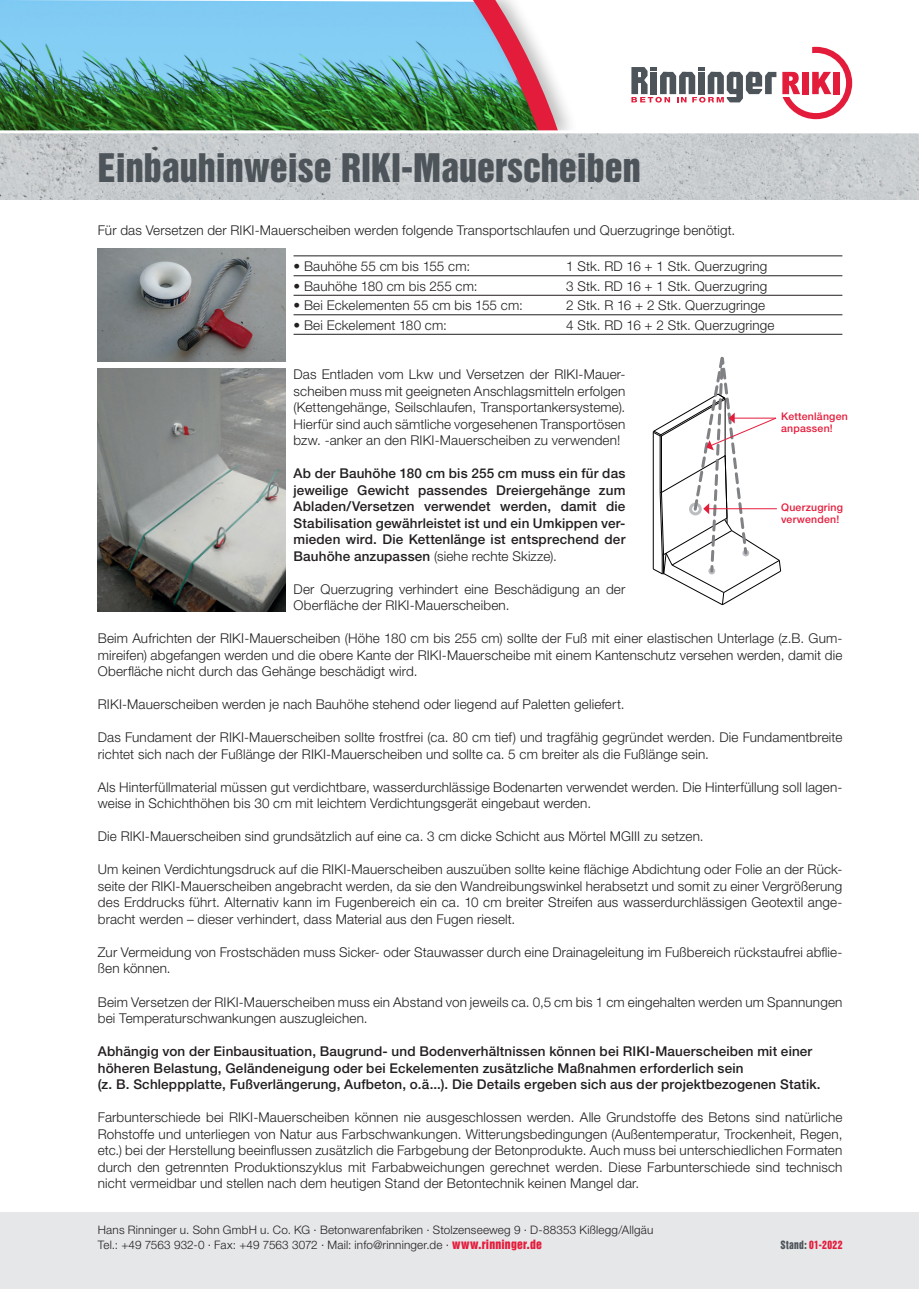
<style>
.page{position:relative;width:919px;height:1289px;background:#fff}
.page>*{position:absolute;margin:0;border:0;box-sizing:border-box;transform-origin:0 0}
.t1{font:36px "Helvetica Inserat LT Std";color:#4d545a}
.t2{font:300 13.5px/16.5px "Helvetica Neue LT Std";letter-spacing:.01em;color:#231f20}
.t3{font:500 13.5px/16.5px "Helvetica Neue LT Std";letter-spacing:.01em;color:#231f20;text-align:justify}
.t4{font:300 11.7px "Helvetica Neue LT Std";letter-spacing:.015em;color:#231f20}
.t5{font:500 10.5px/12px "Helvetica Neue LT Std";letter-spacing:.02em;color:#e41c3b}
.t6{font:10.5px "Helvetica Inserat LT Std";letter-spacing:.04em;color:#e41c3b;scale:.9 1}
.s1{font-weight:300}
.s2{font-family:"Helvetica Inserat LT Std";font-weight:400;color:#e41c3b}
.s3{color:#4d545a}
</style>
<div class="page">
<img style="left:0;top:0;width:469px;height:130px">
<svg style="left:631px;top:67px;width:145px;height:35px"></svg>
<svg style="left:782px;top:47px;width:70px;height:72px"></svg>
<svg style="left:469px;top:0;width:101px;height:130px"></svg>
<img style="left:0;top:133px;width:918px;height:67px">
<div style="left:0;top:1212px;width:918px;height:76px;background:#e6e7e9"></div>
<hr style="left:293px;top:255px;width:549px;height:1px;background:#231f20">
<hr style="left:293px;top:275px;width:549px;height:1px;background:#231f20">
<hr style="left:293px;top:295px;width:549px;height:1px;background:#231f20">
<hr style="left:293px;top:314px;width:549px;height:1px;background:#231f20">
<hr style="left:293px;top:334px;width:549px;height:1px;background:#231f20">
<img style="left:98px;top:369px;width:187px;height:242px">
<img style="left:98px;top:248px;width:187px;height:113px">
<svg style="left:652px;top:333px;width:129px;height:272px"></svg>
<p class="t1" style="left:98px;top:146px;width:544px">Einbauhinweise RIKI-Mauerscheiben</p>
<p class="t2" style="left:98px;top:222px;width:639px">Für das Versetzen der RIKI-Mauerscheiben werden folgende Transportschlaufen und Querzugringe benötigt.</p>
<p class="t2" style="left:293px;top:258px;width:178px">• Bauhöhe 55 cm bis 155 cm:</p>
<p class="t2" style="left:566px;top:258px;width:203px">1 Stk. RD 16 + 1 Stk. Querzugring</p>
<p class="t2" style="left:293px;top:277px;width:185px">• Bauhöhe 180 cm bis 255 cm:</p>
<p class="t2" style="left:566px;top:277px;width:203px">3 Stk. RD 16 + 1 Stk. Querzugring</p>
<p class="t2" style="left:293px;top:297px;width:231px">• Bei Eckelementen 55 cm bis 155 cm:</p>
<p class="t2" style="left:566px;top:297px;width:200px">2 Stk. R 16 + 2 Stk. Querzugringe</p>
<p class="t2" style="left:293px;top:316px;width:155px">• Bei Eckelement 180 cm:</p>
<p class="t2" style="left:566px;top:316px;width:210px">4 Stk. RD 16 + 2 Stk. Querzugringe</p>
<p class="t2" style="left:293px;top:366px;width:333px;text-align:justify">Das Entladen vom Lkw und Versetzen der RIKI-Mauer&shy;scheiben muss mit geeigneten Anschlagsmitteln erfolgen (Kettengehänge, Seilschlaufen, Transportankersysteme).<br>Hierfür sind auch sämtliche vorgesehenen Transportösen bzw. -anker an den RIKI-Mauerscheiben zu verwenden!</p>
<p class="t3" style="left:293px;top:465px;width:333px">Ab der Bauhöhe 180 cm bis 255 cm muss ein für das jeweilige Gewicht passendes Dreiergehänge zum Abladen/Versetzen verwendet werden, damit die Stabilisation gewährleistet ist und ein Umkippen ver&shy;mieden wird. Die Kettenlänge ist entsprechend der Bauhöhe anzupassen <span class="s1">(siehe rechte Skizze).</span></p>
<p class="t2" style="left:293px;top:580px;width:333px">Der Querzugring verhindert eine Beschädigung an der<br>Oberfläche der RIKI-Mauerscheiben.</p>
<p class="t2" style="left:98px;top:630px;width:746px;text-align:justify">Beim Aufrichten der RIKI-Mauerscheiben (Höhe 180 cm bis 255 cm) sollte der Fuß mit einer elastischen Unterlage (z.B. Gum&shy;mireifen) abgefangen werden und die obere Kante der RIKI-Mauerscheibe mit einem Kantenschutz versehen werden, damit die Oberfläche nicht durch das Gehänge beschädigt wird.</p>
<p class="t2" style="left:98px;top:696px;width:528px">RIKI-Mauerscheiben werden je nach Bauhöhe stehend oder liegend auf Paletten geliefert.</p>
<p class="t2" style="left:98px;top:729px;width:746px">Das Fundament der RIKI-Mauerscheiben sollte frostfrei (ca. 80 cm tief) und tragfähig gegründet werden. Die Fundamentbreite richtet sich nach der Fußlänge der RIKI-Mauerscheiben und sollte ca. 5 cm breiter als die Fußlänge sein.</p>
<p class="t2" style="left:98px;top:778px;width:746px">Als Hinterfüllmaterial müssen gut verdichtbare, wasserdurchlässige Bodenarten verwendet werden. Die Hinterfüllung soll lagen&shy;weise in Schichthöhen bis 30 cm mit leichtem Verdichtungsgerät eingebaut werden.</p>
<p class="t2" style="left:98px;top:828px;width:607px">Die RIKI-Mauerscheiben sind grundsätzlich auf eine ca. 3 cm dicke Schicht aus Mörtel MGIII zu setzen.</p>
<p class="t2" style="left:98px;top:861px;width:746px;text-align:justify">Um keinen Verdichtungsdruck auf die RIKI-Mauerscheiben auszuüben sollte keine flächige Abdichtung oder Folie an der Rück&shy;seite der RIKI-Mauerscheiben angebracht werden, da sie den Wandreibungswinkel herabsetzt und somit zu einer Vergrößerung des Erddrucks führt. Alternativ kann im Fugenbereich ein ca. 10 cm breiter Streifen aus wasserdurchlässigen Geotextil ange&shy;bracht werden – dieser verhindert, dass Material aus den Fugen rieselt.</p>
<p class="t2" style="left:98px;top:943px;width:746px">Zur Vermeidung von Frostschäden muss Sicker- oder Stauwasser durch eine Drainageleitung im Fußbereich rückstaufrei abflie&shy;ßen können.</p>
<p class="t2" style="left:98px;top:993px;width:746px">Beim Versetzen der RIKI-Mauerscheiben muss ein Abstand von jeweils ca. 0,5 cm bis 1 cm eingehalten werden um Spannungen bei Temperaturschwankungen auszugleichen.</p>
<p class="t3" style="left:98px;top:1042px;width:716px">Abhängig von der Einbausituation, Baugrund- und Bodenverhältnissen können bei RIKI-Mauerscheiben mit einer</p>
<p class="t3" style="left:98px;top:1059px;width:647px">höheren Belastung, Geländeneigung oder bei Eckelementen zusätzliche Maßnahmen erforderlich sein</p>
<p class="t3" style="left:98px;top:1075px;width:724px">(z. B. Schleppplatte, Fußverlängerung, Aufbeton, o.ä...). Die Details ergeben sich aus der projektbezogenen Statik.</p>
<p class="t2" style="left:98px;top:1108px;width:746px;text-align:justify">Farbunterschiede bei RIKI-Mauerscheiben können nie ausgeschlossen werden. Alle Grundstoffe des Betons sind natürliche Rohstoffe und unterliegen von Natur aus Farbschwankungen. Witterungsbedingungen (Außentemperatur, Trockenheit, Regen, etc.) bei der Herstellung beeinflussen zusätzlich die Farbgebung der Betonprodukte. Auch muss bei unterschiedlichen Formaten durch den getrennten Produktionszyklus mit Farbabweichungen gerechnet werden. Diese Farbunterschiede sind technisch nicht vermeidbar und stellen nach dem heutigen Stand der Betontechnik keinen Mangel dar.</p>
<p class="t5" style="left:781px;top:410px;width:68px">Kettenlängen anpassen!</p>
<p class="t5" style="left:781px;top:501px;width:63px">Querzugring verwenden!</p>
<p class="t4" style="left:98px;top:1222px;width:557px">Hans Rinninger u. Sohn GmbH u. Co. KG · Betonwarenfabriken · Stolzenseeweg 9 · D-88353 Kißlegg/Allgäu</p>
<p class="t4" style="left:98px;top:1237px;width:445px">Tel.: +49 7563 932-0 · Fax: +49 7563 3072 · Mail: info@rinninger.de · <span class="s2">www.rinninger.de</span></p>
<p class="t6" style="left:780px;top:1238px;width:70px"><span class="s3">Stand:</span> 01-2022</p>
</div>
